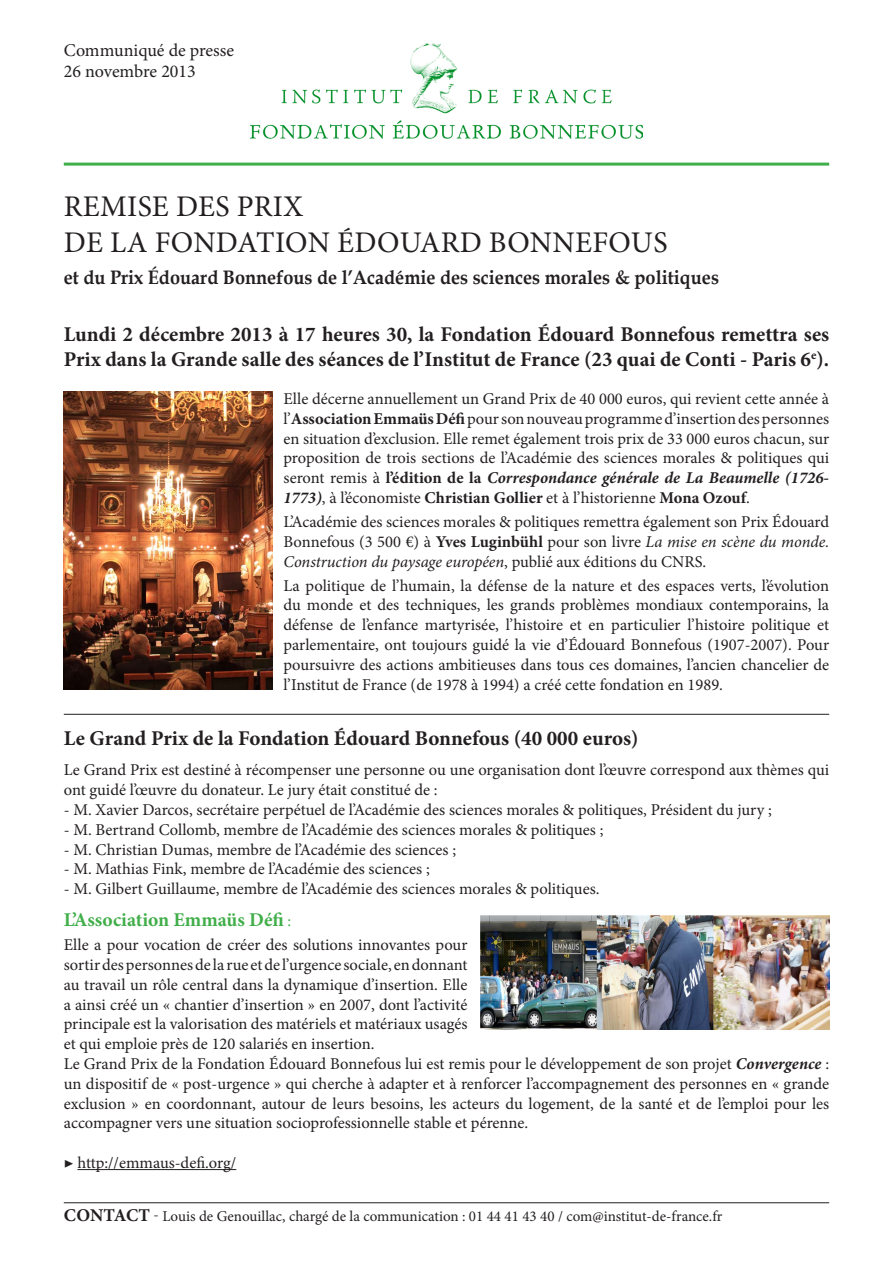
<style>
.page{position:relative;width:893px;height:1263px;background:#fff}
.page>*{position:absolute;margin:0;border:0;box-sizing:border-box;transform-origin:0 0}
.t1{font:30px/36px "Minion Pro";letter-spacing:.01em;color:#231f20}
.t2{font:700 21px/25.2px "Minion Pro";color:#231f20}
.t3{font:700 19.5px "Book Antiqua";color:#231f20;scale:.93 1}
.t4{font:700 19.5px "Minion Pro";color:#40ae49}
.t5{font:18px "Minion Pro";color:#231f20}
.t6{font:16.5px/19.8px "Minion Pro";color:#231f20;text-align:justify}
.t7{font:15px "Minion Pro";color:#231f20}
.s1{font-weight:700}
.s2{font-weight:700;font-style:italic}
.s3{font-style:italic}
.s4{font-weight:400;font-size:16.5px}
.s5{font-weight:700;font-size:18px}
</style>
<div class="page">
<img style="left:250px;top:43px;width:393px;height:96px">
<hr style="left:78px;top:1169px;width:158px;height:1px;background:#231f20">
<hr style="left:64px;top:163px;width:765px;height:3px;background:#40ae49">
<img style="left:64px;top:392px;width:208px;height:298px">
<hr style="left:64px;top:714px;width:765px;height:1px;background:#231f20">
<hr style="left:64px;top:1202px;width:765px;height:1px;background:#231f20">
<img style="left:480px;top:915px;width:349px;height:114px">
<p class="t5" style="left:64px;top:38px;width:172px">Communiqué de presse</p>
<p class="t5" style="left:64px;top:59px;width:134px">26 novembre 2013</p>
<p class="t1" style="left:64px;top:189px;width:605px">REMISE DES PRIX<br>DE LA FONDATION ÉDOUARD BONNEFOUS</p>
<p class="t3" style="left:64px;top:264px;width:706px">et du Prix Édouard Bonnefous de l’Académie des sciences morales &amp; politiques</p>
<p class="t2" style="left:64px;top:321px;width:767px">Lundi 2 décembre 2013 à 17 heures 30, la Fondation Édouard Bonnefous remettra ses<br>Prix dans la Grande salle des séances de l’Institut de France (23 quai de Conti - Paris 6<sup>e</sup>).</p>
<p class="t6" style="left:283px;top:389px;width:547px">Elle décerne annuellement un Grand Prix de 40 000 euros, qui revient cette année à l’<span class="s1">Association Emmaüs Défi</span> pour son nouveau programme d’insertion des personnes en situation d’exclusion. Elle remet également trois prix de 33 000 euros chacun, sur proposition de trois sections de l’Académie des sciences morales &amp; politiques qui seront remis à <span class="s1">l’édition de la</span> <span class="s2">Correspondance générale de La Beaumelle (1726- 1773)</span>, à l’économiste <span class="s1">Christian Gollier</span> et à l’historienne <span class="s1">Mona Ozouf</span>.</p>
<p class="t6" style="left:283px;top:512px;width:547px">L’Académie des sciences morales &amp; politiques remettra également son Prix Édouard Bonnefous (3 500 €) à <span class="s1">Yves Luginbühl</span> pour son livre <span class="s3">La mise en scène du monde.<br>Construction du paysage européen</span>, publié aux éditions du CNRS.</p>
<p class="t6" style="left:283px;top:576px;width:547px">La politique de l’humain, la défense de la nature et des espaces verts, l’évolution du monde et des techniques, les grands problèmes mondiaux contemporains, la défense de l’enfance martyrisée, l’histoire et en particulier l’histoire politique et parlementaire, ont toujours guidé la vie d’Édouard Bonnefous (1907-2007). Pour poursuivre des actions ambitieuses dans tous ces domaines, l’ancien chancelier de l’Institut de France (de 1978 à 1994) a créé cette fondation en 1989.</p>
<p class="t2" style="left:64px;top:725px;width:576px">Le Grand Prix de la Fondation Édouard Bonnefous (40 000 euros)</p>
<p class="t6" style="left:64px;top:760px;width:767px">Le Grand Prix est destiné à récompenser une personne ou une organisation dont l’œuvre correspond aux thèmes qui ont guidé l’œuvre du donateur. Le jury était constitué de :</p>
<p class="t6" style="left:64px;top:800px;width:710px">- M. Xavier Darcos, secrétaire perpétuel de l’Académie des sciences morales &amp; politiques, Président du jury ;</p>
<p class="t6" style="left:64px;top:820px;width:541px">- M. Bertrand Collomb, membre de l’Académie des sciences morales &amp; politiques ;</p>
<p class="t6" style="left:64px;top:839px;width:394px">- M. Christian Dumas, membre de l’Académie des sciences ;</p>
<p class="t6" style="left:64px;top:859px;width:367px">- M. Mathias Fink, membre de l’Académie des sciences ;</p>
<p class="t6" style="left:64px;top:879px;width:537px">- M. Gilbert Guillaume, membre de l’Académie des sciences morales &amp; politiques.</p>
<p class="t4" style="left:64px;top:906px;width:229px">L’Association Emmaüs Défi <span class="s4">:</span></p>
<p class="t6" style="left:64px;top:935px;width:405px">Elle a pour vocation de créer des solutions innovantes pour sortir des personnes de la rue et de l’urgence sociale, en donnant au travail un rôle central dans la dynamique d’insertion. Elle a ainsi créé un « chantier d’insertion » en 2007, dont l’activité principale est la valorisation des matériels et matériaux usagés et qui emploie près de 120 salariés en insertion.</p>
<p class="t6" style="left:64px;top:1054px;width:767px">Le Grand Prix de la Fondation Édouard Bonnefous lui est remis pour le développement de son projet <span class="s2">Convergence</span> : un dispositif de « post-urgence » qui cherche à adapter et à renforcer l’accompagnement des personnes en « grande exclusion » en coordonnant, autour de leurs besoins, les acteurs du logement, de la santé et de l’emploi pour les accompagner vers une situation socioprofessionnelle stable et pérenne.</p>
<p class="t6" style="left:64px;top:1153px;width:174px">▶ http://emmaus-defi.org/</p>
<p class="t7" style="left:64px;top:1206px;width:660px"><span class="s5">CONTACT</span> - Louis de Genouillac, chargé de la communication : 01 44 41 43 40 / com@institut-de-france.fr</p>
</div>
